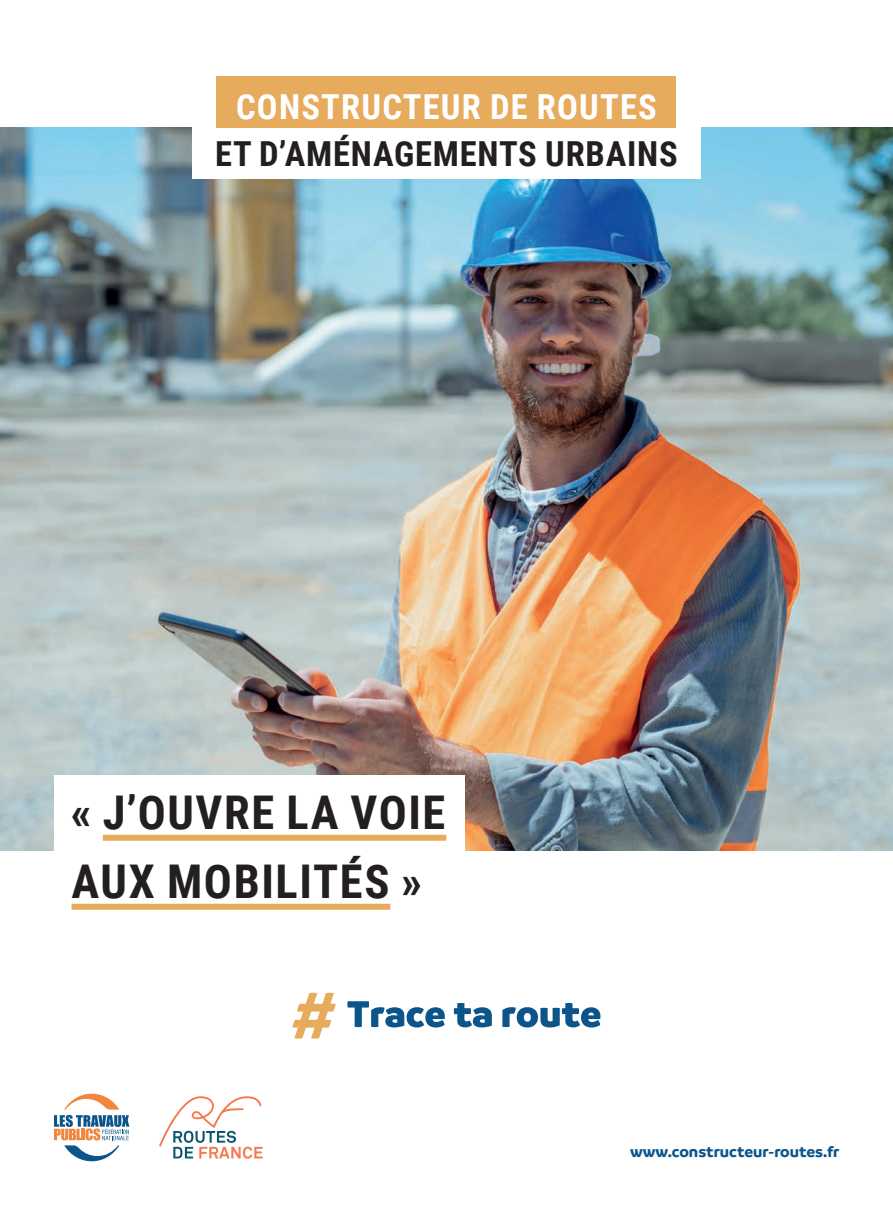
<style>
.page{position:relative;width:893px;height:1212px;background:#fff}
.page>*{position:absolute;margin:0;border:0;box-sizing:border-box;transform-origin:0 0}
.t1{font:700 46.5px/69px "Roboto Condensed";letter-spacing:.035em;color:#231f20}
.t2{font:700 34.5px "Roboto Condensed";letter-spacing:.025em;color:#231f20}
.t3{font:700 34.5px "Roboto Condensed";letter-spacing:.035em;color:#fff}
.t4{font:700 16.5px "Branding";color:#0b558b}
</style>
<div class="page">
<img style="left:0;top:128px;width:893px;height:722px">
<div style="left:192px;top:123px;width:509px;height:56px;background:#fff"></div>
<div style="left:217px;top:77px;width:459px;height:51px;background:#e6ab5d"></div>
<svg style="left:293px;top:993px;width:43px;height:45px"></svg>
<svg style="left:347px;top:1001px;width:98px;height:26px"></svg>
<svg style="left:454px;top:1003px;width:38px;height:24px"></svg>
<svg style="left:502px;top:1003px;width:98px;height:24px"></svg>
<svg style="left:64px;top:1094px;width:55px;height:15px"></svg>
<svg style="left:54px;top:1115px;width:75px;height:46px"></svg>
<svg style="left:159px;top:1096px;width:104px;height:63px"></svg>
<div style="left:54px;top:775px;width:410px;height:85px;background:#fff"></div>
<div style="left:103px;top:835px;width:343px;height:6px;background:#e6ab5d"></div>
<div style="left:72px;top:904px;width:318px;height:6px;background:#e6ab5d"></div>
<p class="t3" style="left:236px;top:82px;width:422px">CONSTRUCTEUR DE ROUTES</p>
<p class="t2" style="left:215px;top:129px;width:464px">ET D’AMÉNAGEMENTS URBAINS</p>
<p class="t1" style="left:71px;top:776px;width:376px">« J’OUVRE LA VOIE<br>AUX MOBILITÉS »</p>
<p class="t4" style="left:630px;top:1142px;width:211px">www.constructeur-routes.fr</p>
</div>
